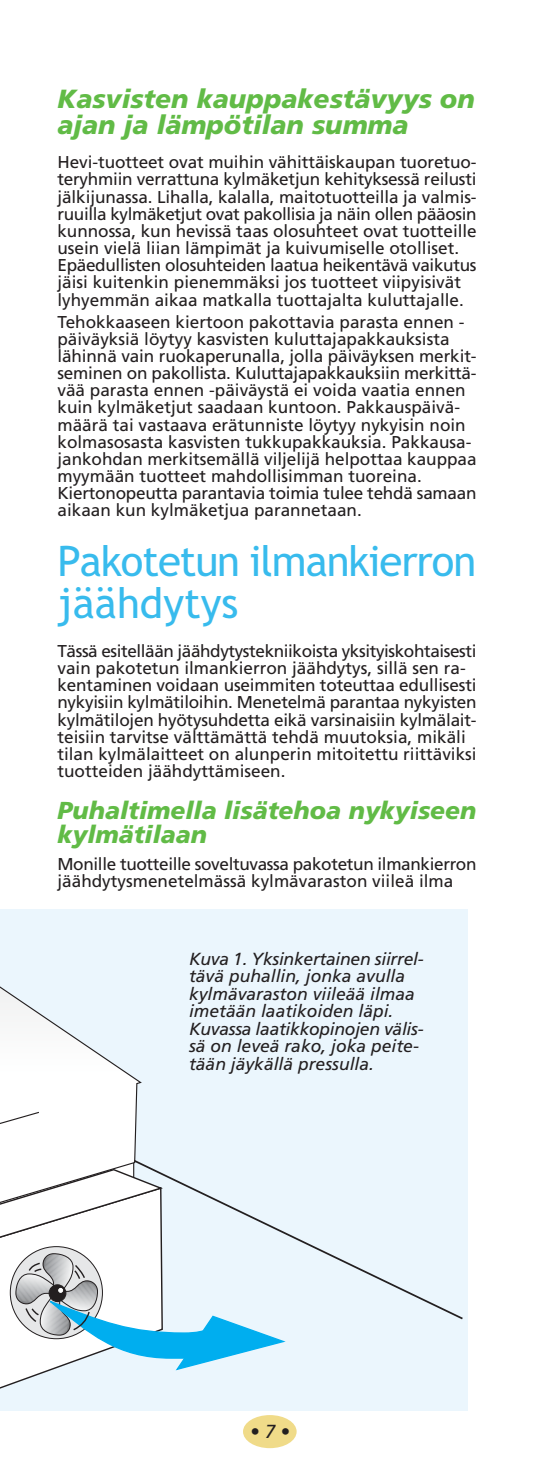
<style>
.page{position:relative;width:536px;height:1474px;background:#fff}
.page>*{position:absolute;margin:0;border:0;box-sizing:border-box;transform-origin:0 0}
.t1{font:42px/42px "Trebuchet MS";letter-spacing:-.025em;color:#38bbed}
.t2{font:italic 900 26.25px/26.2px "Frutiger";color:#61bb46}
.t3{font:italic 900 24.5px/24.5px "Frutiger";color:#61bb46}
.t4{font:italic 18.9px "Frutiger";color:#231f20}
.t5{font:italic 17.5px/17.5px "Frutiger";color:#231f20}
.t6{font:17.15px/17.2px "Frutiger";letter-spacing:-.005em;color:#231f20}
</style>
<div class="page">
<div style="left:0;top:909px;width:468px;height:501px;background:#ebf6fd"></div>
<div style="left:243px;top:1415px;width:53px;height:33px;background:#f0db89;border-radius:50%"></div>
<svg style="left:0;top:1371px;width:49px;height:18px"></svg>
<svg style="left:0;top:986px;width:286px;height:385px"></svg>
<svg style="left:132px;top:1158px;width:331px;height:162px"></svg>
<h2 class="t2" style="left:57px;top:88px;width:419px">Kasvisten kauppakestävyys on ajan ja lämpötilan summa</h2>
<p class="t6" style="left:57px;top:155px;width:420px">Hevi-tuotteet ovat muihin vähittäiskaupan tuoretuo&shy;teryhmiin verrattuna kylmäketjun kehityksessä reilusti jälkijunassa. Lihalla, kalalla, maitotuotteilla ja valmis&shy;ruuilla kylmäketjut ovat pakollisia ja näin ollen pääosin kunnossa, kun hevissä taas olosuhteet ovat tuotteille usein vielä liian lämpimät ja kuivumiselle otolliset.<br>Epäedullisten olosuhteiden laatua heikentävä vaikutus jäisi kuitenkin pienemmäksi jos tuotteet viipyisivät lyhyemmän aikaa matkalla tuottajalta kuluttajalle.</p>
<p class="t6" style="left:57px;top:314px;width:420px">Tehokkaaseen kiertoon pakottavia parasta ennen - päiväyksiä löytyy kasvisten kuluttajapakkauksista lähinnä vain ruokaperunalla, jolla päiväyksen merkit&shy;seminen on pakollista. Kuluttajapakkauksiin merkittä&shy;vää parasta ennen -päiväystä ei voida vaatia ennen kuin kylmäketjut saadaan kuntoon. Pakkauspäivä&shy;määrä tai vastaava erätunniste löytyy nykyisin noin kolmasosasta kasvisten tukkupakkauksia. Pakkausa&shy;jankohdan merkitsemällä viljelijä helpottaa kauppaa myymään tuotteet mahdollisimman tuoreina.<br>Kiertonopeutta parantavia toimia tulee tehdä samaan aikaan kun kylmäketjua parannetaan.</p>
<h1 class="t1" style="left:57px;top:543px;width:420px">Pakotetun ilmankierron jäähdytys</h1>
<p class="t6" style="left:57px;top:643px;width:420px">Tässä esitellään jäähdytystekniikoista yksityiskohtaisesti vain pakotetun ilmankierron jäähdytys, sillä sen ra&shy;kentaminen voidaan useimmiten toteuttaa edullisesti nykyisiin kylmätiloihin. Menetelmä parantaa nykyisten kylmätilojen hyötysuhdetta eikä varsinaisiin kylmälait&shy;teisiin tarvitse välttämättä tehdä muutoksia, mikäli tilan kylmälaitteet on alunperin mitoitettu riittäviksi tuotteiden jäähdyttämiseen.</p>
<h3 class="t3" style="left:57px;top:799px;width:420px">Puhaltimella lisätehoa nykyiseen kylmätilaan</h3>
<p class="t6" style="left:57px;top:857px;width:420px">Monille tuotteille soveltuvassa pakotetun ilmankierron jäähdytysmenetelmässä kylmävaraston viileä ilma</p>
<p class="t5" style="left:189px;top:951px;width:236px">Kuva 1. Yksinkertainen siirrel&shy;tävä puhallin, jonka avulla kylmävaraston viileää ilmaa imetään laatikoiden läpi.<br>Kuvassa laatikkopinojen välis&shy;sä on leveä rako, joka peite&shy;tään jäykällä pressulla.</p>
<p class="t4" style="left:250px;top:1423px;width:41px">• 7 •</p>
</div>
